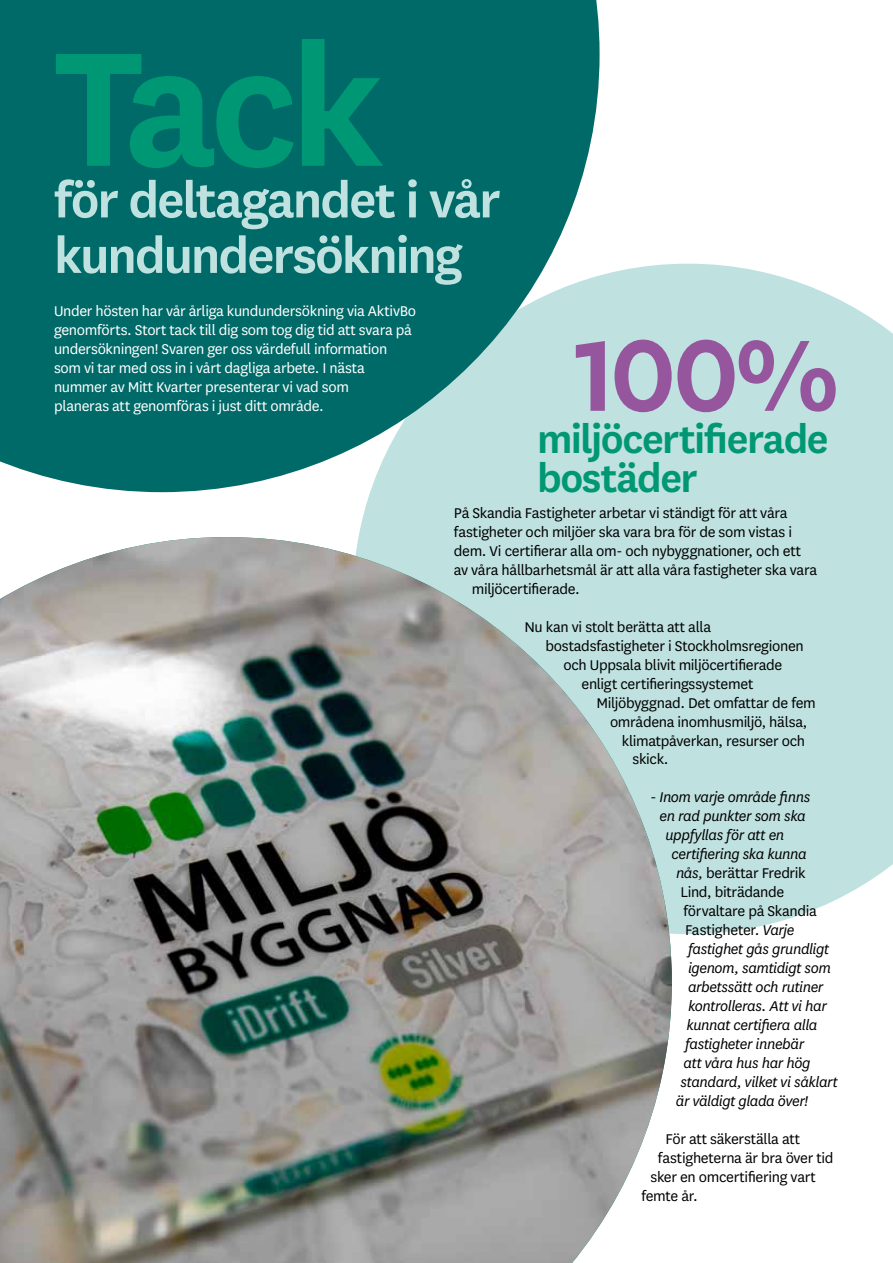
<style>
.page{position:relative;width:893px;height:1263px;background:#fff}
.page>*{position:absolute;margin:0;border:0;box-sizing:border-box;transform-origin:0 0}
.t1{font:600 189.75px "Skandia Sans";color:#009874}
.t2{font:600 118.35px "Skandia Sans";color:#95569e}
.t3{font:600 56.25px/55.5px "Skandia Sans";letter-spacing:-.035em;color:#bfe1e0}
.t4{font:600 45px/39px "Skandia Sans";letter-spacing:-.03em;color:#009874}
.t5{font:16.5px "Skandia Sans";letter-spacing:-.02em;color:#000}
.t6{font:16.5px/18.9px "Skandia Sans";letter-spacing:-.02em;color:#fff}
.t7{font:italic 16.5px "Skandia Sans";letter-spacing:-.025em;color:#000}
.s1{font-style:normal}
.s2{font-style:italic}
</style>
<div class="page">
<div style="left:358px;top:264px;width:535px;height:670px;background:#bfe1e0"></div>
<hr style="left:892px;top:0;width:1px;height:825px;background:#fff">
<svg style="left:0;top:0;width:600px;height:492px;fill:#006a68"></svg>
<img style="left:0;top:537px;width:672px;height:726px">
<h1 class="t1" style="left:54px;top:-22px;width:332px">Tack</h1>
<h3 class="t3" style="left:54px;top:169px;width:448px">för deltagandet i vår kundundersökning</h3>
<p class="t6" style="left:54px;top:301px;width:364px">Under hösten har vår årliga kundundersökning via AktivBo genomförts. Stort tack till dig som tog dig tid att svara på undersökningen! Svaren ger oss värdefull information som vi tar med oss in i vårt dagliga arbete. I nästa nummer av Mitt Kvarter presenterar vi vad som<br>planeras att genomföras i just ditt område.</p>
<h2 class="t2" style="left:574px;top:294px;width:266px">100%</h2>
<h3 class="t4" style="left:537px;top:417px;width:293px">miljöcertifierade bostäder</h3>
<p class="t5" style="left:454px;top:502px;width:335px">På Skandia Fastigheter arbetar vi ständigt för att våra</p>
<p class="t5" style="left:454px;top:521px;width:340px">fastigheter och miljöer ska vara bra för de som vistas i</p>
<p class="t5" style="left:454px;top:540px;width:349px">dem. Vi certifierar alla om- och nybyggnationer, och ett</p>
<p class="t5" style="left:454px;top:559px;width:365px">av våra hållbarhetsmål är att alla våra fastigheter ska vara</p>
<p class="t5" style="left:472px;top:578px;width:109px">miljöcertifierade.</p>
<p class="t5" style="left:524px;top:616px;width:188px">Nu kan vi stolt berätta att alla</p>
<p class="t5" style="left:545px;top:635px;width:260px">bostadsfastigheter i Stockholmsregionen</p>
<p class="t5" style="left:563px;top:654px;width:220px">och Uppsala blivit miljöcertifierade</p>
<p class="t5" style="left:581px;top:673px;width:173px">enligt certifieringssystemet</p>
<p class="t5" style="left:596px;top:692px;width:221px">Miljöbyggnad. Det omfattar de fem</p>
<p class="t5" style="left:610px;top:711px;width:199px">områdena inomhusmiljö, hälsa,</p>
<p class="t5" style="left:622px;top:730px;width:185px">klimatpåverkan, resurser och</p>
<p class="t5" style="left:632px;top:749px;width:38px">skick.</p>
<p class="t7" style="left:650px;top:787px;width:161px"><span class="s1">-</span> Inom varje område finns</p>
<p class="t7" style="left:659px;top:806px;width:148px">en rad punkter som ska</p>
<p class="t7" style="left:665px;top:825px;width:120px">uppfyllas för att en</p>
<p class="t7" style="left:671px;top:844px;width:137px">certifiering ska kunna</p>
<p class="t5" style="left:676px;top:863px;width:131px"><span class="s2">nås,</span> berättar Fredrik</p>
<p class="t5" style="left:680px;top:882px;width:105px">Lind, biträdande</p>
<p class="t5" style="left:683px;top:901px;width:135px">förvaltare på Skandia</p>
<p class="t5" style="left:685px;top:920px;width:111px">Fastigheter. <span class="s2">Varje</span></p>
<p class="t7" style="left:688px;top:939px;width:143px">fastighet gås grundligt</p>
<p class="t7" style="left:688px;top:958px;width:144px">igenom, samtidigt som</p>
<p class="t7" style="left:688px;top:977px;width:137px">arbetssätt och rutiner</p>
<p class="t7" style="left:688px;top:996px;width:140px">kontrolleras. Att vi har</p>
<p class="t7" style="left:686px;top:1015px;width:132px">kunnat certifiera alla</p>
<p class="t7" style="left:685px;top:1034px;width:121px">fastigheter innebär</p>
<p class="t7" style="left:683px;top:1053px;width:128px">att våra hus har hög</p>
<p class="t7" style="left:680px;top:1072px;width:159px">standard, vilket vi såklart</p>
<p class="t7" style="left:676px;top:1091px;width:134px">är väldigt glada över!</p>
<p class="t5" style="left:665px;top:1128px;width:136px">För att säkerställa att</p>
<p class="t5" style="left:658px;top:1147px;width:177px">fastigheterna är bra över tid</p>
<p class="t5" style="left:650px;top:1166px;width:167px">sker en omcertifiering vart</p>
<p class="t5" style="left:641px;top:1185px;width:58px">femte år.</p>
</div>
